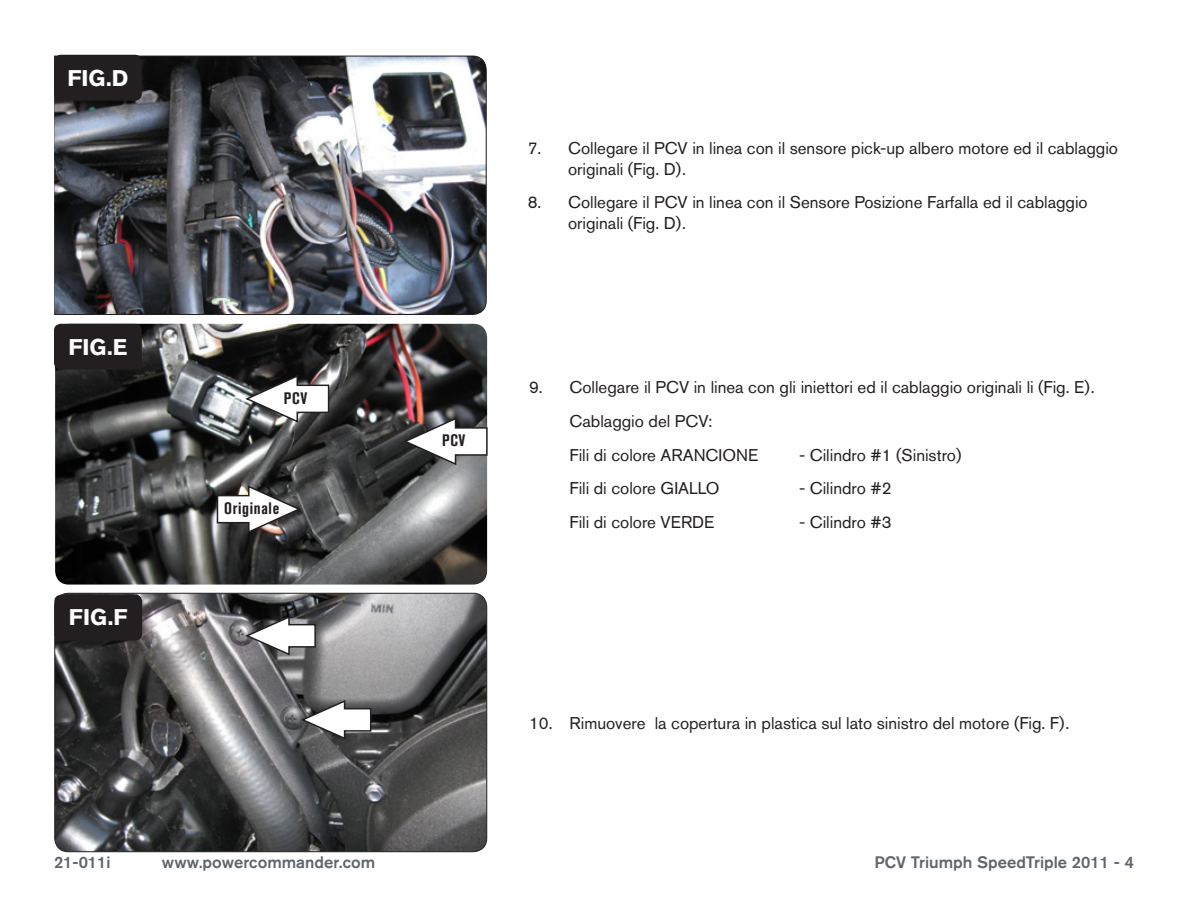
<style>
.page{position:relative;width:1188px;height:918px;background:#fff}
.page>*{position:absolute;margin:0;border:0;box-sizing:border-box;transform-origin:0 0}
.t1{font:700 22.5px "Akzidenz Grotesk BQ";color:#fff}
.t2{font:16.8px/20.2px "Akzidenz Grotesk BQ";color:#231f20}
.t3{font:500 16.5px "Akzidenz Grotesk BQ";color:#5e656c}
.t4{font:700 condensed 16.5px "Akzidenz Grotesk BQ";letter-spacing:.04em;color:#231f20}
</style>
<div class="page">
<img style="left:54px;top:55px;width:433px;height:260px">
<img style="left:55px;top:593px;width:432px;height:259px">
<div style="left:54px;top:593px;width:433px;height:259px;border:1px solid #231f20;border-radius:14px"></div>
<img style="left:55px;top:324px;width:432px;height:261px">
<div style="left:54px;top:55px;width:88px;height:46px;background:#231f20;border-radius:7px"></div>
<div style="left:54px;top:324px;width:88px;height:46px;background:#231f20;border-radius:7px"></div>
<div style="left:54px;top:595px;width:88px;height:46px;background:#231f20;border-radius:7px"></div>
<svg style="left:243px;top:374px;width:87px;height:50px"></svg>
<svg style="left:402px;top:417px;width:86px;height:49px"></svg>
<svg style="left:216px;top:484px;width:87px;height:50px"></svg>
<svg style="left:243px;top:615px;width:74px;height:42px"></svg>
<svg style="left:299px;top:699px;width:73px;height:42px"></svg>
<h1 class="t1" style="left:67px;top:65px;width:60px">FIG.D</h1>
<h1 class="t1" style="left:68px;top:334px;width:58px">FIG.E</h1>
<h1 class="t1" style="left:69px;top:604px;width:60px">FIG.F</h1>
<p class="t4" style="left:284px;top:389px;width:25px">PCV</p>
<p class="t4" style="left:224px;top:499px;width:57px">Originale</p>
<p class="t4" style="left:442px;top:431px;width:25px">PCV</p>
<p class="t2" style="left:568px;top:138px;width:551px;text-indent:-40px">7. Collegare il PCV in linea con il sensore pick-up albero motore ed il cablaggio originali (Fig. D).</p>
<p class="t2" style="left:568px;top:192px;width:521px;text-indent:-40px">8. Collegare il PCV in linea con il Sensore Posizione Farfalla ed il cablaggio originali (Fig. D).</p>
<p class="t2" style="left:570px;top:370px;width:526px;line-height:33.8px;text-indent:-40px">9. Collegare il PCV in linea con gli iniettori ed il cablaggio originali li (Fig. E).<br>Cablaggio del PCV:<br>Fili di colore ARANCIONE</p>
<p class="t2" style="left:799px;top:445px;width:164px">- Cilindro #1 (Sinistro)</p>
<p class="t2" style="left:570px;top:478px;width:152px">Fili di colore GIALLO</p>
<p class="t2" style="left:799px;top:478px;width:94px">- Cilindro #2</p>
<p class="t2" style="left:570px;top:512px;width:146px">Fili di colore VERDE</p>
<p class="t2" style="left:799px;top:512px;width:94px">- Cilindro #3</p>
<p class="t2" style="left:529px;top:713px;width:542px">10. Rimuovere la copertura in plastica sul lato sinistro del motore (Fig. F).</p>
<p class="t3" style="left:54px;top:852px;width:58px">21-011i</p>
<p class="t3" style="left:162px;top:852px;width:215px">www.powercommander.com</p>
<p class="t3" style="left:875px;top:852px;width:261px">PCV Triumph SpeedTriple 2011 - 4</p>
</div>
